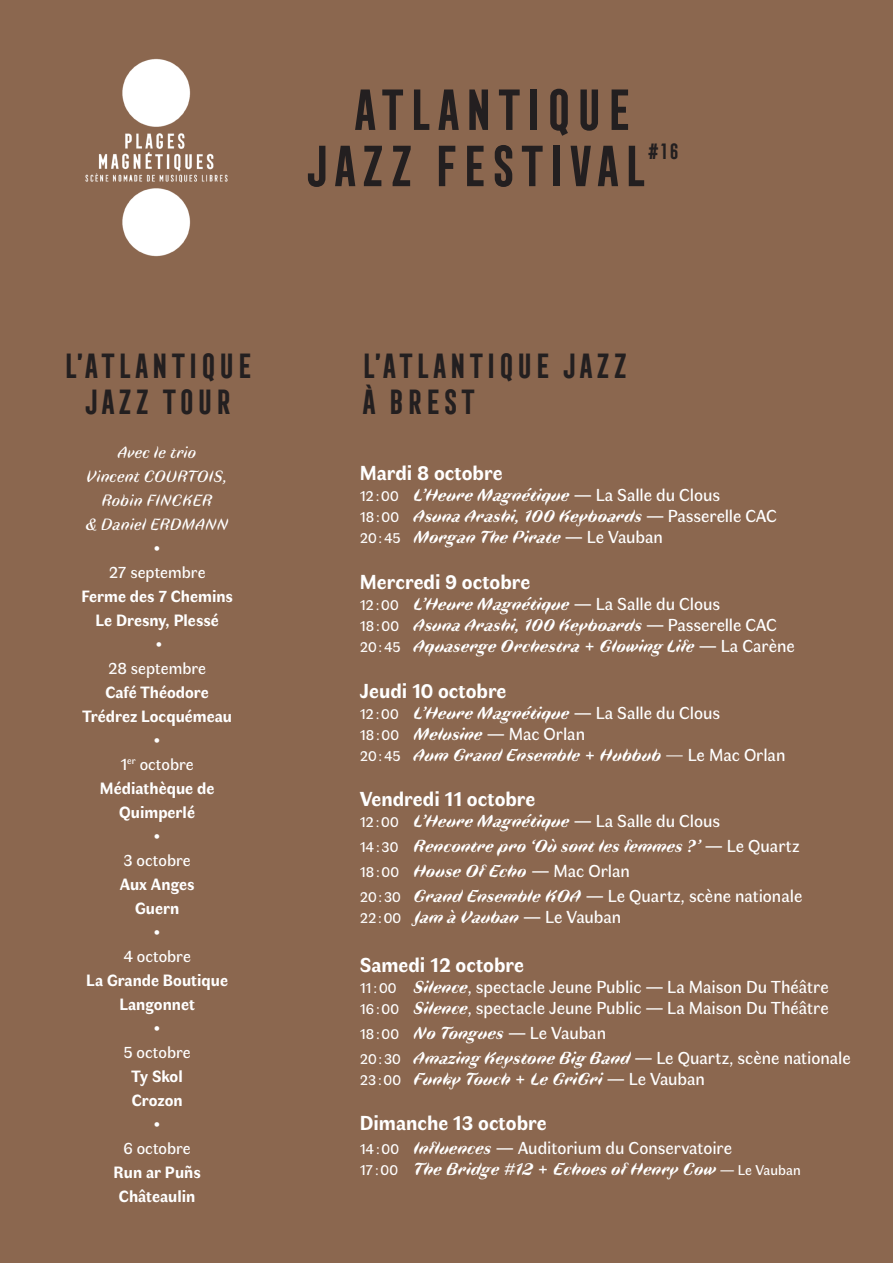
<style>
.page{position:relative;width:893px;height:1263px;background:#8b674f}
.page>*{position:absolute;margin:0;border:0;box-sizing:border-box;transform-origin:0 0}
.t1{font:700 53.25px/56.2px "Frontage Condensed";color:#231f20;text-align:right}
.t2{font:700 32.1px/36px "Frontage Condensed";color:#231f20}
.t3{font:700 20.4px "Faune Text";color:#fff}
.t4{font:700 20.4px "Frontage Condensed";color:#231f20}
.t5{font:italic 700 17.55px "Faune Display";color:#fff}
.t6{font:17.55px "Faune Text";color:#fff}
.t7{font:700 16.5px "Faune Text";color:#fff}
.t8{font:16.5px "Faune Text";color:#fff}
.t9{font:italic 16.5px "Faune Text";color:#fff}
.s1{font-family:"Faune Text";font-weight:400;font-style:normal;font-size:14.55px}
.s2{font-family:"Faune Text";font-weight:400;font-style:normal}
.s3{font-size:14.55px}
.s4{font-family:"Faune Display";font-weight:700;font-style:italic}
.s5{font-family:"Faune Text";font-weight:400}
.s6{font-family:"Faune Text";font-weight:400;font-style:normal;font-size:14.25px}
</style>
<div class="page">
<img style="left:56px;top:45px;width:200px;height:228px">
<p class="t1" style="left:302px;top:82px;width:346px">ATLANTIQUE<br>JAZZ FESTIVAL</p>
<p class="t4" style="left:646px;top:140px;width:35px">#16</p>
<p class="t2" style="left:62px;top:348px;width:192px">L’ATLANTIQUE</p>
<p class="t2" style="left:82px;top:384px;width:152px">JAZZ TOUR</p>
<p class="t9" style="left:118px;top:441px;width:80px">Avec le trio</p>
<p class="t9" style="left:87px;top:465px;width:143px">Vincent COURTOIS,</p>
<p class="t9" style="left:102px;top:489px;width:112px">Robin FINCKER</p>
<p class="t9" style="left:86px;top:513px;width:144px">&amp; Daniel ERDMANN</p>
<p class="t8" style="left:154px;top:537px;width:8px">•</p>
<p class="t8" style="left:109px;top:561px;width:98px">27 septembre</p>
<p class="t7" style="left:81px;top:585px;width:153px">Ferme des 7 Chemins</p>
<p class="t7" style="left:96px;top:609px;width:125px">Le Dresny, Plessé</p>
<p class="t8" style="left:156px;top:633px;width:8px">•</p>
<p class="t8" style="left:108px;top:657px;width:100px">28 septembre</p>
<p class="t7" style="left:105px;top:681px;width:105px">Café Théodore</p>
<p class="t7" style="left:82px;top:705px;width:151px">Trédrez Locquémeau</p>
<p class="t8" style="left:154px;top:729px;width:8px">•</p>
<p class="t8" style="left:120px;top:753px;width:75px">1<sup>er</sup> octobre</p>
<p class="t7" style="left:100px;top:777px;width:116px">Médiathèque de</p>
<p class="t7" style="left:119px;top:801px;width:77px">Quimperlé</p>
<p class="t8" style="left:154px;top:825px;width:8px">•</p>
<p class="t8" style="left:124px;top:849px;width:69px">3 octobre</p>
<p class="t7" style="left:120px;top:873px;width:76px">Aux Anges</p>
<p class="t7" style="left:135px;top:897px;width:46px">Guern</p>
<p class="t8" style="left:154px;top:921px;width:8px">•</p>
<p class="t8" style="left:123px;top:945px;width:69px">4 octobre</p>
<p class="t7" style="left:86px;top:969px;width:143px">La Grande Boutique</p>
<p class="t7" style="left:119px;top:993px;width:77px">Langonnet</p>
<p class="t8" style="left:154px;top:1017px;width:8px">•</p>
<p class="t8" style="left:124px;top:1041px;width:69px">5 octobre</p>
<p class="t7" style="left:132px;top:1065px;width:53px">Ty Skol</p>
<p class="t7" style="left:132px;top:1089px;width:52px">Crozon</p>
<p class="t8" style="left:154px;top:1113px;width:8px">•</p>
<p class="t8" style="left:123px;top:1137px;width:69px">6 octobre</p>
<p class="t7" style="left:114px;top:1161px;width:89px">Run ar Puñs</p>
<p class="t7" style="left:119px;top:1185px;width:78px">Châteaulin</p>
<p class="t2" style="left:360px;top:348px;width:270px">L’ATLANTIQUE JAZZ<br>À BREST</p>
<p class="t3" style="left:360px;top:459px;width:144px">Mardi 8 octobre</p>
<p class="t5" style="left:360px;top:483px;width:362px"><span class="s1">12:00</span> L’Heure Magnétique <span class="s2">— La Salle du Clous</span></p>
<p class="t5" style="left:360px;top:504px;width:419px"><span class="s1">18:00</span> Asuna Arashi, 100 Keyboards <span class="s2">— Passerelle CAC</span></p>
<p class="t5" style="left:360px;top:525px;width:305px"><span class="s1">20:45</span> Morgan The Pirate <span class="s2">— Le Vauban</span></p>
<p class="t3" style="left:360px;top:568px;width:172px">Mercredi 9 octobre</p>
<p class="t5" style="left:360px;top:592px;width:362px"><span class="s1">12:00</span> L’Heure Magnétique <span class="s2">— La Salle du Clous</span></p>
<p class="t5" style="left:360px;top:613px;width:419px"><span class="s1">18:00</span> Asuna Arashi, 100 Keyboards <span class="s2">— Passerelle CAC</span></p>
<p class="t5" style="left:360px;top:634px;width:437px"><span class="s1">20:45</span> Aquaserge Orchestra + Glowing Life <span class="s2">— La Carène</span></p>
<p class="t3" style="left:360px;top:676px;width:148px">Jeudi 10 octobre</p>
<p class="t5" style="left:360px;top:700px;width:362px"><span class="s1">12:00</span> L’Heure Magnétique <span class="s2">— La Salle du Clous</span></p>
<p class="t6" style="left:360px;top:722px;width:227px"><span class="s3">18:00</span> <span class="s4">Melusine</span> — Mac Orlan</p>
<p class="t5" style="left:360px;top:742px;width:427px"><span class="s1">20:45</span> Aum Grand Ensemble + Hubbub <span class="s5">—</span> <span class="s2">Le Mac Orlan</span></p>
<p class="t3" style="left:360px;top:785px;width:177px">Vendredi 11 octobre</p>
<p class="t5" style="left:360px;top:809px;width:362px"><span class="s1">12:00</span> L’Heure Magnétique <span class="s2">— La Salle du Clous</span></p>
<p class="t5" style="left:360px;top:834px;width:441px"><span class="s1">14:30</span> Rencontre pro ‘Où sont les femmes ?’ <span class="s2">— Le Quartz</span></p>
<p class="t5" style="left:360px;top:859px;width:272px"><span class="s1">18:00</span> House Of Echo <span class="s2">— Mac Orlan</span></p>
<p class="t6" style="left:360px;top:884px;width:444px"><span class="s3">20:30</span> <span class="s4">Grand Ensemble KOA</span> — Le Quartz, scène nationale</p>
<p class="t5" style="left:360px;top:904px;width:263px"><span class="s1">22:00</span> Jam à Vauban <span class="s2">— Le Vauban</span></p>
<p class="t3" style="left:360px;top:951px;width:166px">Samedi 12 octobre</p>
<p class="t6" style="left:360px;top:976px;width:470px"><span class="s3">11 :00</span> <span class="s4">Silence</span>, spectacle Jeune Public — La Maison Du Théâtre</p>
<p class="t6" style="left:360px;top:997px;width:470px"><span class="s3">16:00</span> <span class="s4">Silence</span>, spectacle Jeune Public — La Maison Du Théâtre</p>
<p class="t5" style="left:360px;top:1021px;width:248px"><span class="s1">18:00</span> No Tongues <span class="s2">— Le Vauban</span></p>
<p class="t6" style="left:360px;top:1046px;width:493px"><span class="s3">20:30</span> <span class="s4">Amazing Keystone Big Band</span> — Le Quartz, scène nationale</p>
<p class="t5" style="left:360px;top:1067px;width:347px"><span class="s1">23:00</span> Funky Touch + Le GriGri <span class="s2">— Le Vauban</span></p>
<p class="t3" style="left:360px;top:1108px;width:188px">Dimanche 13 octobre</p>
<p class="t6" style="left:360px;top:1136px;width:374px"><span class="s3">14:00</span> <span class="s4">Influences</span> — Auditorium du Conservatoire</p>
<p class="t5" style="left:360px;top:1157px;width:443px"><span class="s1">17:00</span> The Bridge #12 + Echoes of Henry Cow <span class="s6">— Le Vauban</span></p>
</div>
